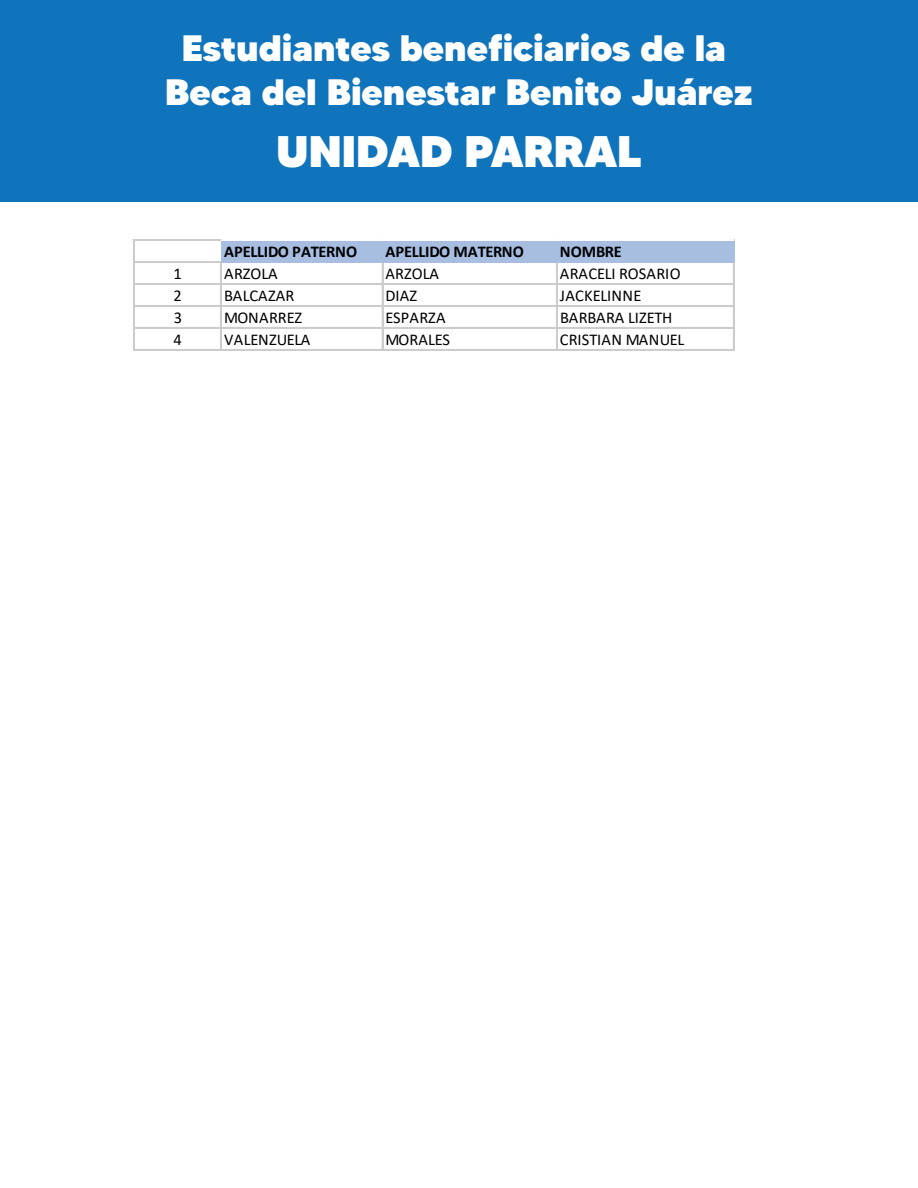
<style>
.page{position:relative;width:918px;height:1188px;background:#fff}
.page>*{position:absolute;margin:0;border:0;box-sizing:border-box;transform-origin:0 0}
.t1{font:900 44.1px "MADETOMMY";color:#fff}
.t2{font:900 36.75px/44.1px "MADETOMMY";color:#fff;text-align:center}
.t3{font:16.5px "Calibri";color:#000001}
.t4{font:700 16.5px "Calibri";letter-spacing:-.02em;color:#000001}
.t5{font:16.5px "Calibri";letter-spacing:-.02em;color:#000001}
</style>
<div class="page">
<div style="left:221px;top:241px;width:513px;height:22px;background:#a7bee1"></div>
<hr style="left:133px;top:239px;width:88px;height:1px;background:#cbcccb">
<hr style="left:133px;top:240px;width:88px;height:1px;background:#cbcccb">
<hr style="left:133px;top:261px;width:88px;height:1px;background:#cbcccb">
<hr style="left:133px;top:262px;width:88px;height:1px;background:#cbcccb">
<hr style="left:133px;top:240px;width:1px;height:111px;background:#cbcccb">
<hr style="left:221px;top:263px;width:1px;height:88px;background:#cbcccb">
<hr style="left:382px;top:263px;width:1px;height:88px;background:#cbcccb">
<hr style="left:556px;top:263px;width:1px;height:88px;background:#cbcccb">
<hr style="left:557px;top:263px;width:1px;height:88px;background:#cbcccb">
<hr style="left:733px;top:263px;width:1px;height:88px;background:#cbcccb">
<hr style="left:133px;top:283px;width:601px;height:2px;background:#cbcccb">
<hr style="left:133px;top:305px;width:601px;height:2px;background:#cbcccb">
<hr style="left:133px;top:327px;width:601px;height:2px;background:#cbcccb">
<hr style="left:133px;top:349px;width:601px;height:2px;background:#cbcccb">
<div style="left:0;top:0;width:918px;height:201px;background:#1074bc"></div>
<h2 class="t2" style="left:165px;top:25px;width:589px">Estudiantes beneficiarios de la<br>Beca del Bienestar Benito Juárez</h2>
<h1 class="t1" style="left:276px;top:124px;width:367px">UNIDAD PARRAL</h1>
<p class="t4" style="left:224px;top:240px;width:135px">APELLIDO PATERNO</p>
<p class="t4" style="left:385px;top:240px;width:140px">APELLIDO MATERNO</p>
<p class="t4" style="left:560px;top:240px;width:63px">NOMBRE</p>
<p class="t3" style="left:174px;top:262px;width:10px">1</p>
<p class="t3" style="left:224px;top:262px;width:55px">ARZOLA</p>
<p class="t3" style="left:385px;top:262px;width:55px">ARZOLA</p>
<p class="t3" style="left:560px;top:262px;width:122px">ARACELI ROSARIO</p>
<p class="t3" style="left:174px;top:284px;width:10px">2</p>
<p class="t3" style="left:224px;top:284px;width:72px">BALCAZAR</p>
<p class="t3" style="left:385px;top:284px;width:33px">DIAZ</p>
<p class="t3" style="left:560px;top:284px;width:83px">JACKELINNE</p>
<p class="t3" style="left:174px;top:306px;width:10px">3</p>
<p class="t3" style="left:224px;top:306px;width:79px">MONARREZ</p>
<p class="t3" style="left:385px;top:306px;width:62px">ESPARZA</p>
<p class="t3" style="left:560px;top:306px;width:114px">BARBARA LIZETH</p>
<p class="t3" style="left:174px;top:328px;width:10px">4</p>
<p class="t5" style="left:224px;top:328px;width:88px">VALENZUELA</p>
<p class="t3" style="left:385px;top:328px;width:66px">MORALES</p>
<p class="t3" style="left:560px;top:328px;width:126px">CRISTIAN MANUEL</p>
</div>
